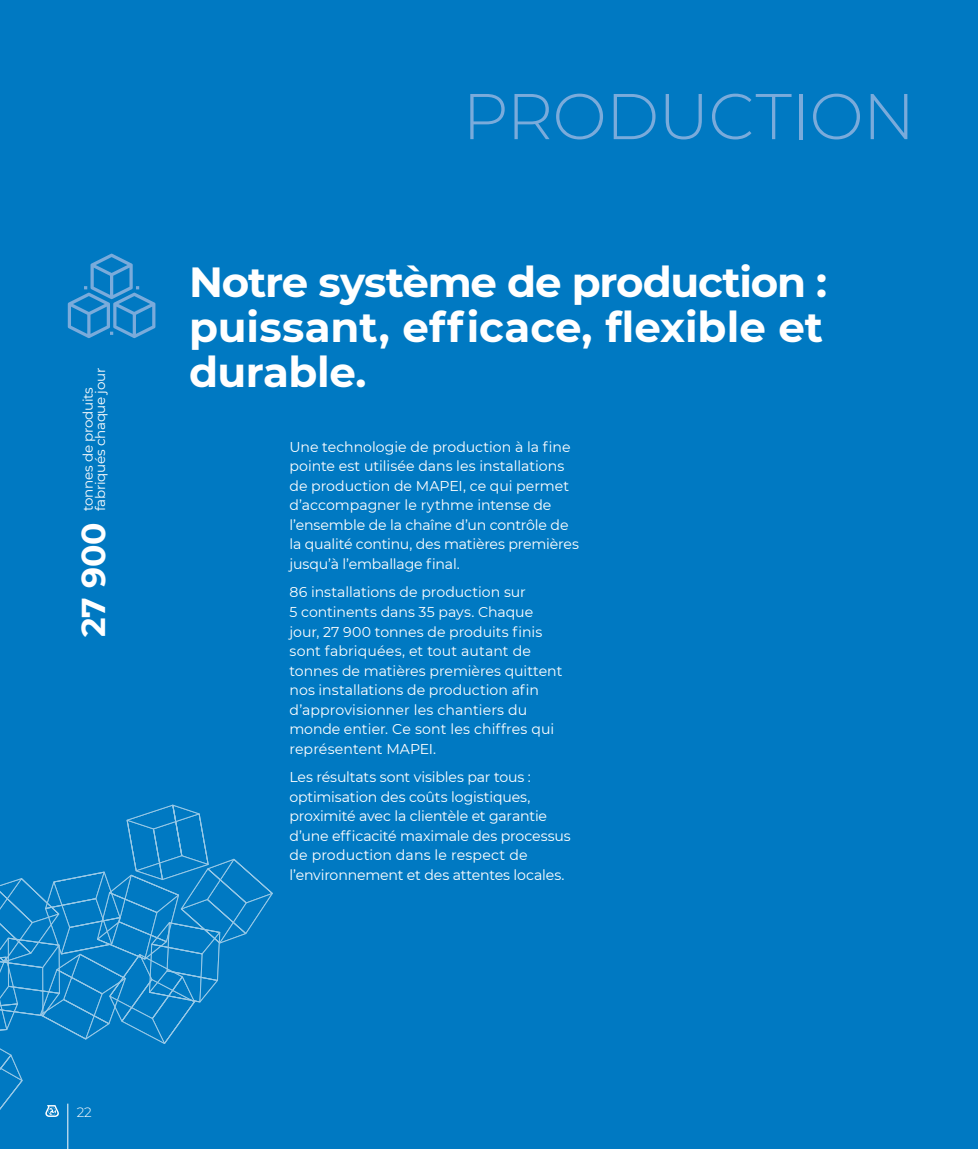
<style>
.page{position:relative;width:978px;height:1149px;background:#fff}
.page>*{position:absolute;margin:0;border:0;box-sizing:border-box;transform-origin:0 0}
.t1{font:300 64.5px "Montserrat";letter-spacing:-.01em;color:#7aabdb}
.t2{font:700 42px/45px "Montserrat";letter-spacing:-.01em;color:#fff;text-align:justify}
.t3{font:700 33px "Montserrat";color:#fff}
.t4{font:14.25px/19.5px "Montserrat";letter-spacing:-.005em;color:#fff}
.t5{font:13.5px/12.1px "Montserrat";letter-spacing:-.02em;color:#fff}
.t6{font:300 13.5px "Montserrat";color:#fff}
</style>
<div class="page">
<div style="left:0;top:0;width:978px;height:1148px;background:#0079c2"></div>
<svg style="left:68px;top:253px;width:87px;height:85px"></svg>
<hr style="left:68px;top:1103px;width:1px;height:45px;background:#fff">
<hr style="left:977px;top:746px;width:1px;height:402px;background:#020920">
<svg style="left:0;top:804px;width:273px;height:318px"></svg>
<p class="t5" style="left:82px;top:510px;width:144px;rotate:-90deg">tonnes de produits fabriqués chaque jour</p>
<h3 class="t3" style="left:70px;top:637px;width:116px;rotate:-90deg">27 900</h3>
<h1 class="t1" style="left:462px;top:72px;width:454px">PRODUCTION</h1>
<h2 class="t2" style="left:189px;top:258px;width:640px">Notre système de production : puissant, efficace, flexible et durable.</h2>
<p class="t4" style="left:289px;top:436px;width:291px">Une technologie de production à la fine pointe est utilisée dans les installations de production de MAPEI, ce qui permet d’accompagner le rythme intense de l’ensemble de la chaîne d’un contrôle de la qualité continu, des matières premières jusqu’à l’emballage final.</p>
<p class="t4" style="left:289px;top:582px;width:274px">86 installations de production sur<br>5 continents dans 35 pays. Chaque jour, 27 900 tonnes de produits finis sont fabriquées, et tout autant de tonnes de matières premières quittent nos installations de production afin d’approvisionner les chantiers du monde entier. Ce sont les chiffres qui représentent MAPEI.</p>
<p class="t4" style="left:289px;top:766px;width:283px">Les résultats sont visibles par tous : optimisation des coûts logistiques, proximité avec la clientèle et garantie d’une efficacité maximale des processus de production dans le respect de l’environnement et des attentes locales.</p>
<p class="t6" style="left:77px;top:1102px;width:17px">22</p>
</div>
